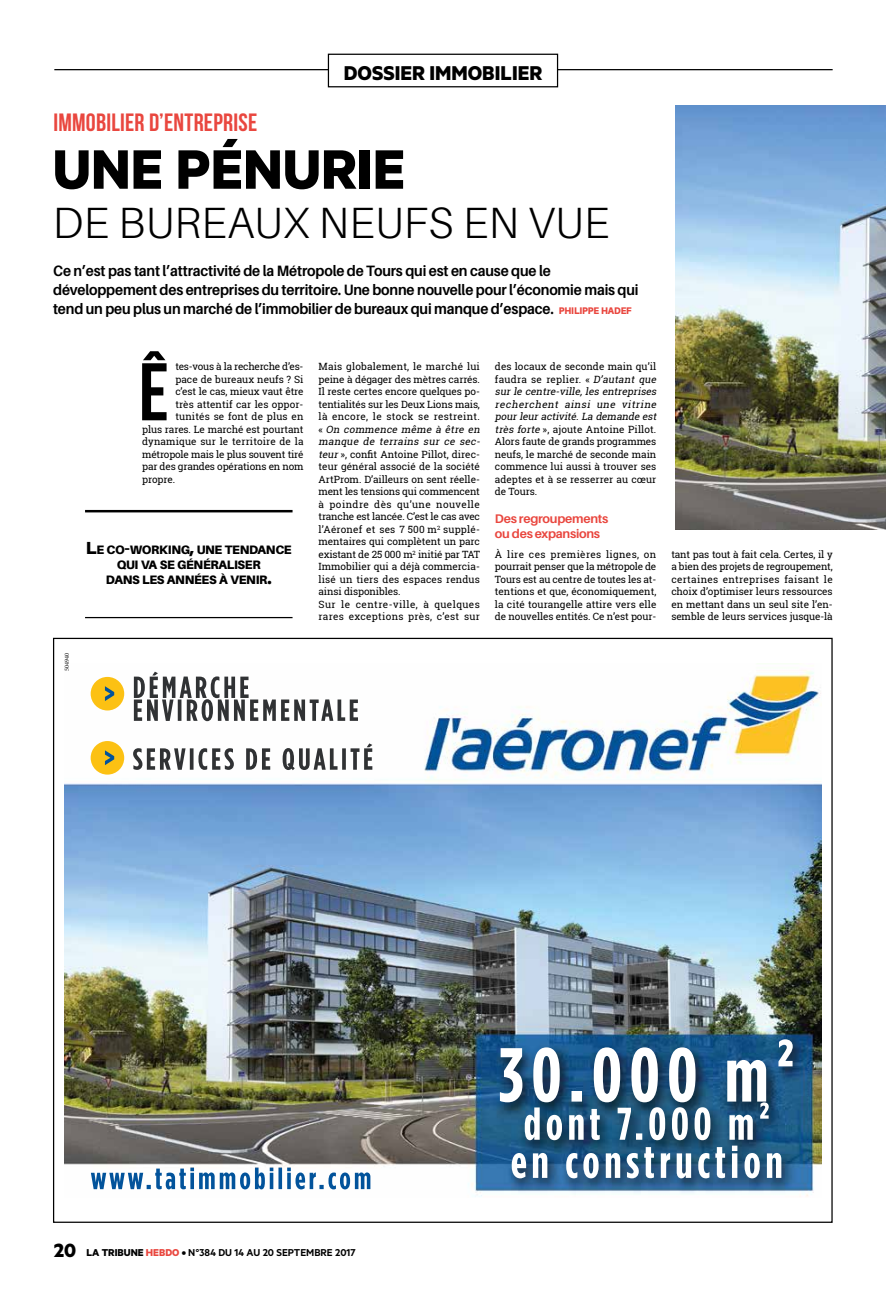
<style>
.page{position:relative;width:886px;height:1312px;background:#fff}
.page>*{position:absolute;margin:0;border:0;box-sizing:border-box;transform-origin:0 0}
._00_TXT_COURANT_LETT{font:700 81.38px "Bebas Neue";color:#000}
._00_GRAND_TITRE{font:700 62.5px "Metric";color:#000}
._00_GRAND_TITRE-2{font:300 43.75px "Aileron";letter-spacing:.01em;color:#000}
._00_SURTITRE_BEBAS{font:700 25px "Bebas Neue";letter-spacing:.01em;color:#e9473f}
.t1{font:700 22.5px "Metric";color:#000}
.t2{font:700 21.5px "Metric";color:#000}
._00_CHAPEAU{font:700 15px/18.8px "Aileron";letter-spacing:-.01em;color:#000;scale:.93 1}
._00_INTER{font:700 12.5px/15px "Aileron";letter-spacing:-.02em;color:#e9473f}
.TXT_EXERGUE{font:900 12.25px/15px "Aileron";letter-spacing:-.03em;color:#000;text-align:center}
.t3{font:600 11.25px "Metric";color:#000}
._00_TXT_COURANT{font:10px/12.5px "Roboto Slab";letter-spacing:-.005em;color:#000}
._00_TXT_COURANT_LETT-2{font:10px "Roboto Slab";letter-spacing:-.01em;color:#000}
._00_TXT_COURANT-2{font:10px/12.5px "Roboto Slab";letter-spacing:.03em;color:#000}
._00_TXT_COURANT_LETT-3{font:10px "Roboto Slab";letter-spacing:.015em;color:#000}
._00_TXT_COURANT_LETT-4{font:10px "Roboto Slab";letter-spacing:.01em;color:#000}
.t4{font:6.25px "Minion Pro";color:#000}
.s1{font-weight:900;font-size:9.62px;color:#e9473f}
.s2{font-style:italic}
.s3{font-size:17.5px}
.s4{font-weight:700}
.s5{font-weight:700;color:#e9473f}
</style>
<div class="page">
<hr style="left:54px;top:69px;width:778px;height:1px;background:#000">
<img style="left:675px;top:105px;width:211px;height:424px">
<img style="left:64px;top:670px;width:757px;height:526px">
<img style="left:91px;top:676px;width:33px;height:34px;border-radius:17px">
<img style="left:91px;top:740px;width:33px;height:34px;border-radius:17px">
<div style="left:328px;top:54px;width:229px;height:33px;background:#fff"></div>
<div style="left:328px;top:54px;width:230px;height:33px;border:1px solid #000"></div>
<hr style="left:85px;top:617px;width:208px;height:1px;background:#000">
<hr style="left:85px;top:510px;width:208px;height:2px;background:#000">
<p class="_00_SURTITRE_BEBAS" style="left:53px;top:108px;width:205px">IMMOBILIER D’ENTREPRISE</p>
<p class="t1" style="left:344px;top:59px;width:200px">DOSSIER IMMOBILIER</p>
<p class="_00_GRAND_TITRE" style="left:53px;top:131px;width:354px">UNE PÉNURIE</p>
<p class="_00_GRAND_TITRE-2" style="left:53px;top:198px;width:558px">DE BUREAUX NEUFS EN VUE</p>
<p class="_00_CHAPEAU" style="left:53px;top:262px;width:631px">Ce n’est pas tant l’attractivité de la Métropole de Tours qui est en cause que le développement des entreprises du territoire. Une bonne nouvelle pour l’économie mais qui tend un peu plus un marché de l’immobilier de bureaux qui manque d’espace. <span class="s1">PHILIPPE HADEF</span></p>
<p class="_00_TXT_COURANT_LETT" style="left:139px;top:347px;width:31px">Ê</p>
<p class="_00_TXT_COURANT_LETT-2" style="left:175px;top:360px;width:130px">tes-vous à la recherche d’es-</p>
<p class="_00_TXT_COURANT" style="left:318px;top:360px;width:165px">Mais globalement, le marché lui peine à dégager des mètres carrés.<br>Il reste certes encore quelques po&shy;tentialités sur les Deux Lions mais, là encore, le stock se restreint. « <span class="s2">On commence même à être en manque de terrains sur ce sec&shy;teur</span>», confit Antoine Pillot, direc&shy;teur général associé de la société<br>ArtProm. D’ailleurs on sent réelle&shy;ment les tensions qui commencent à poindre dès qu’une nouvelle tranche est lancée. C’est le cas avec l’Aéronef et ses 7 500 m<sup>2</sup> supplé&shy;mentaires qui complètent un parc existant de 25 000 m<sup>2</sup> initié par TAT<br>Immobilier qui a déjà commercia&shy;lisé un tiers des espaces rendus ainsi disponibles.</p>
<p class="_00_TXT_COURANT-2" style="left:318px;top:598px;width:163px">Sur le centre-ville, à quelques rares exceptions près, c’est sur</p>
<p class="_00_TXT_COURANT" style="left:495px;top:360px;width:165px">des locaux de seconde main qu’il faudra se replier. « <span class="s2">D’autant que sur le centre-ville, les entreprises recherchent ainsi une vitrine pourleuractivité.La demande est très forte</span>», ajoute Antoine Pillot.<br>Alors faute de grands programmes neufs, le marché de seconde main commence lui aussi à trouver ses adeptes et à se resserrer au cœur de Tours.</p>
<p class="_00_INTER" style="left:495px;top:511px;width:115px">Des regroupements ou des expansions</p>
<p class="_00_TXT_COURANT" style="left:495px;top:548px;width:163px;text-align:justify">À lire ces premières lignes, on pourrait penser que la métropole de Tours est au centre de toutes les at&shy;tentions et que, économiquement, la cité tourangelle attire vers elle de nouvelles entités. Ce n’est pour-</p>
<p class="_00_TXT_COURANT" style="left:671px;top:548px;width:163px;text-align:justify">tant pas tout à fait cela. Certes, il y a bien des projets de regroupement, certaines entreprises faisant le choix d’optimiser leurs ressources en mettant dans un seul site l’en&shy;semble de leurs services jusque-là</p>
<p class="_00_TXT_COURANT_LETT-2" style="left:175px;top:372px;width:130px">pace de bureaux neufs ? Si</p>
<p class="_00_TXT_COURANT_LETT-2" style="left:175px;top:385px;width:130px">c’est le cas, mieux vaut être</p>
<p class="_00_TXT_COURANT_LETT-4" style="left:175px;top:397px;width:130px">très attentif car les oppor-</p>
<p class="_00_TXT_COURANT_LETT-3" style="left:175px;top:410px;width:130px">tunités se font de plus en</p>
<p class="_00_TXT_COURANT_LETT-2" style="left:142px;top:422px;width:163px">plus rares. Le marché est pourtant</p>
<p class="_00_TXT_COURANT_LETT-3" style="left:142px;top:435px;width:163px">dynamique sur le territoire de la</p>
<p class="_00_TXT_COURANT_LETT-2" style="left:142px;top:447px;width:163px">métropole mais le plus souvent tiré</p>
<p class="_00_TXT_COURANT_LETT-2" style="left:142px;top:460px;width:163px">par des grandes opérations en nom</p>
<p class="_00_TXT_COURANT_LETT-2" style="left:142px;top:472px;width:34px">propre.</p>
<p class="TXT_EXERGUE" style="left:86px;top:542px;width:207px"><span class="s3">L</span>E CO<span class="s3">-</span>WORKING<span class="s3">,</span> UNE TENDANCE<br>QUI VA SE GÉNÉRALISER<br>DANS LES ANNÉES À VENIR<span class="s3">.</span></p>
<p class="t4" style="left:63px;top:670px;width:20px;rotate:-90deg">504940</p>
<p class="t2" style="left:54px;top:1236px;width:24px">20</p>
<p class="t3" style="left:86px;top:1245px;width:271px"><span class="s4">LA TRIBUNE</span> <span class="s5">HEBDO</span> <span class="s4">•</span> N°384 DU 14 AU 20 SEPTEMBRE 2017</p>
</div>
